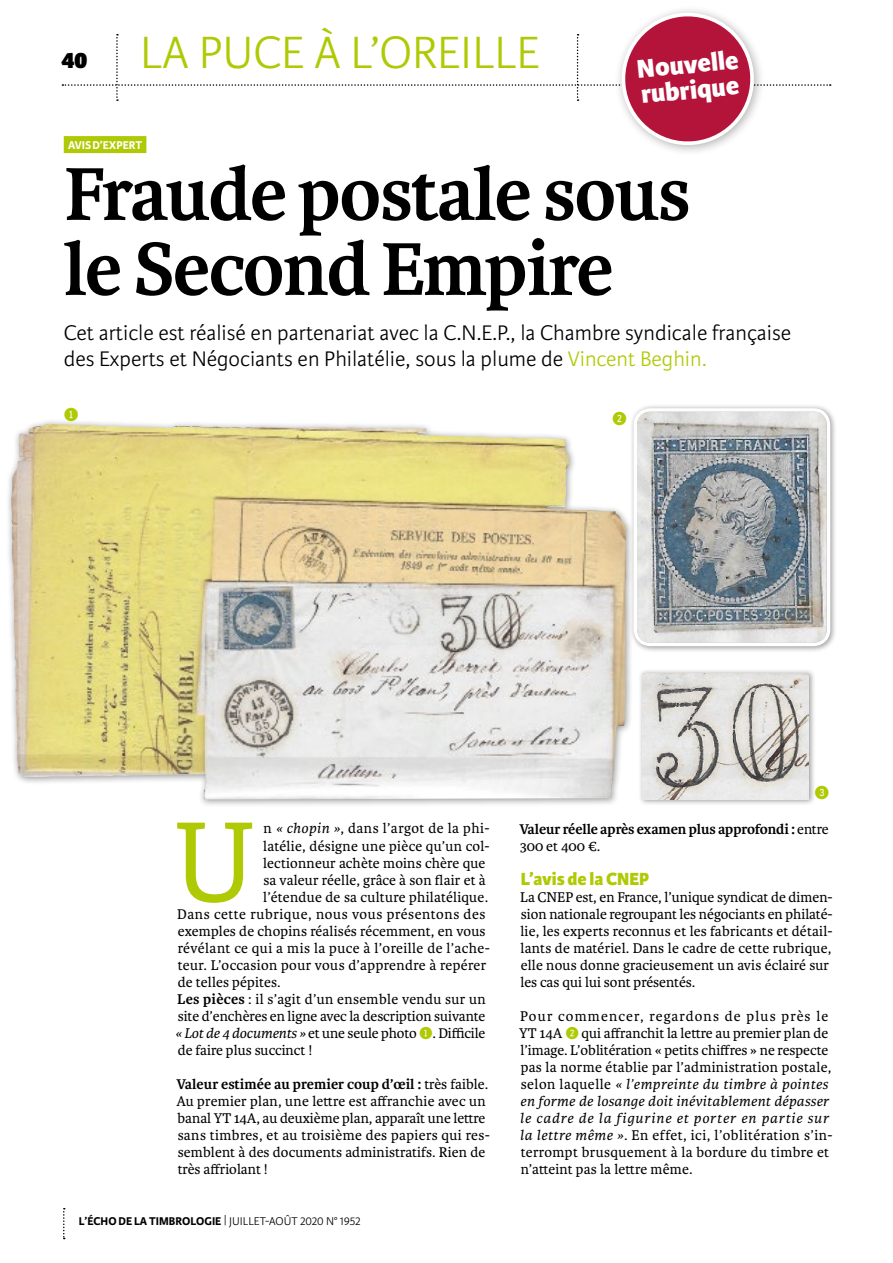
<style>
.page{position:relative;width:893px;height:1263px;background:#fff}
.page>*{position:absolute;margin:0;border:0;box-sizing:border-box;transform-origin:0 0}
.t1{font:108.9px "Adelle";color:#afca05}
.t2{font:700 79.65px/75px "Karmina";letter-spacing:-.02em;color:#000}
.t3{font:300 48.15px "Karmina Sans";color:#afca05}
.t4{font:800 27.45px/25.5px "Karmina Sans";color:#fff}
.t5{font:300 22.5px/25.5px "Karmina Sans";color:#000}
.t6{font:800 18.75px "Karmina Sans";color:#afca05}
.t7{font:18px "Fyra Numeric Circle Closed";color:#afca05}
.t8{font:15px/17px "Karmina";letter-spacing:.01em;color:#000}
.t9{font:15px "Karmina";letter-spacing:.03em;color:#000}
.t10{font:700 15px/17px "Karmina";letter-spacing:-.01em;color:#000}
.t11{font:15px "Karmina";letter-spacing:-.01em;color:#000}
.t12{font:15px "Karmina";letter-spacing:.035em;color:#000}
.t13{font:300 12px "Karmina Sans";color:#000}
.t14{font:700 12px "Karmina Sans";color:#fff}
.s1{font-weight:800;font-size:24px;color:#000}
.s2{color:#afca05}
.s3{font-style:italic}
.s4{font-weight:700}
.s5{font-family:"Fyra Numeric Circle Closed";font-size:16.5px;color:#afca05}
.s6{font-weight:400}
</style>
<div class="page">
<svg style="left:63px;top:1208px;width:2px;height:31px"></svg>
<div style="left:64px;top:136px;width:82px;height:17px;background:#afca05"></div>
<div style="left:613px;top:5px;width:153px;height:152px;background:#000;opacity:.3"></div>
<svg style="left:62px;top:11px;width:769px;height:136px"></svg>
<div style="left:6px;top:419px;width:628px;height:389px;background:#000;opacity:.4"></div>
<img style="left:10px;top:426px;width:616px;height:373px">
<div style="left:637px;top:669px;width:179px;height:137px;background:#000;opacity:.4"></div>
<img style="left:642px;top:673px;width:167px;height:126px">
<div style="left:629px;top:404px;width:208px;height:249px;background:#000;opacity:.4"></div>
<img style="left:637px;top:412px;width:190px;height:231px">
<div style="left:634px;top:408px;width:196px;height:238px;border:3px solid #fff;border-radius:15px"></div>
<h3 class="t3" style="left:62px;top:26px;width:479px"><span class="s1">40</span> LA PUCE À L’OREILLE</h3>
<h3 class="t4" style="left:636px;top:58px;width:103px;rotate:-6deg">Nouvelle rubrique</h3>
<p class="t14" style="left:68px;top:138px;width:76px">AVIS D’EXPERT</p>
<h2 class="t2" style="left:64px;top:158px;width:629px">Fraude postale sous le Second Empire</h2>
<h3 class="t5" style="left:64px;top:321px;width:729px">Cet article est réalisé en partenariat avec la C.N.E.P., la Chambre syndicale française des Experts et Négociants en Philatélie, sous la plume de <span class="s2">Vincent Beghin.</span></h3>
<p class="t7" style="left:64px;top:404px;width:16px">1</p>
<p class="t7" style="left:612px;top:408px;width:16px">2</p>
<p class="t7" style="left:815px;top:783px;width:16px">3</p>
<h1 class="t1" style="left:171px;top:783px;width:87px">U</h1>
<p class="t9" style="left:263px;top:820px;width:228px">n <span class="s3">« chopin »</span>, dans l’argot de la phi-</p>
<p class="t8" style="left:263px;top:837px;width:228px">latélie, désigne une pièce qu’un col-</p>
<p class="t8" style="left:263px;top:854px;width:224px">lectionneur achète moins chère que</p>
<p class="t8" style="left:263px;top:871px;width:224px">sa valeur réelle, grâce à son flair et à</p>
<p class="t8" style="left:263px;top:888px;width:226px">l’étendue de sa culture philatélique.</p>
<p class="t12" style="left:177px;top:905px;width:310px">Dans cette rubrique, nous vous présentons des</p>
<p class="t8" style="left:178px;top:922px;width:309px">exemples de chopins réalisés récemment, en vous</p>
<p class="t9" style="left:178px;top:939px;width:314px">révélant ce qui a mis la puce à l’oreille de l’ache-</p>
<p class="t8" style="left:178px;top:956px;width:310px">teur. L’occasion pour vous d’apprendre à repérer</p>
<p class="t8" style="left:178px;top:973px;width:104px">de telles pépites.</p>
<p class="t8" style="left:177px;top:990px;width:310px"><span class="s4">Les pièces</span> : il s’agit d’un ensemble vendu sur un</p>
<p class="t8" style="left:178px;top:1007px;width:309px">site d’enchères en ligne avec la description suivante</p>
<p class="t11" style="left:175px;top:1024px;width:312px"><span class="s3">« Lot de 4 documents »</span> et une seule photo <span class="s5">1</span>. Difficile</p>
<p class="t8" style="left:178px;top:1041px;width:136px">de faire plus succinct !</p>
<p class="t8" style="left:176px;top:1075px;width:315px"><span class="s4">Valeur estimée au premier coup d’œil :</span> très faible.<br>Au premier plan, une lettre est affranchie avec un banal YT 14A, au deuxième plan, apparaît une lettre sans timbres, et au troisième des papiers qui res&shy;semblent à des documents administratifs. Rien de très affriolant !</p>
<p class="t13" style="left:79px;top:1214px;width:283px"><span class="s4">L’ÉCHO DE LA TIMBROLOGIE</span> | JUILLET-AOÛT 2020 N° 1952</p>
<p class="t10" style="left:519px;top:820px;width:311px">Valeur réelle après examen plus approfondi : <span class="s6">entre<br>300 et 400 €.</span></p>
<p class="t6" style="left:521px;top:867px;width:130px">L’avis de la CNEP</p>
<p class="t8" style="left:520px;top:888px;width:314px">La CNEP est, en France, l’unique syndicat de dimen&shy;sion nationale regroupant les négociants en philaté&shy;lie, les experts reconnus et les fabricants et détail&shy;lants de matériel. Dans le cadre de cette rubrique, elle nous donne gracieusement un avis éclairé sur les cas qui lui sont présentés.</p>
<p class="t8" style="left:519px;top:1007px;width:315px">Pour commencer, regardons de plus près le YT 14A <span class="s5">2</span> qui affranchit la lettre au premier plan de l’image. L’oblitération « petits chiffres » ne respecte pas la norme établie par l’administration postale, selon laquelle <span class="s3">« l’empreinte du timbre à pointes en forme de losange doit inévitablement dépasser le cadre de la figurine et porter en partie sur la lettre même »</span>. En effet, ici, l’oblitération s’in&shy;terrompt brusquement à la bordure du timbre et n’atteint pas la lettre même.</p>
</div>
